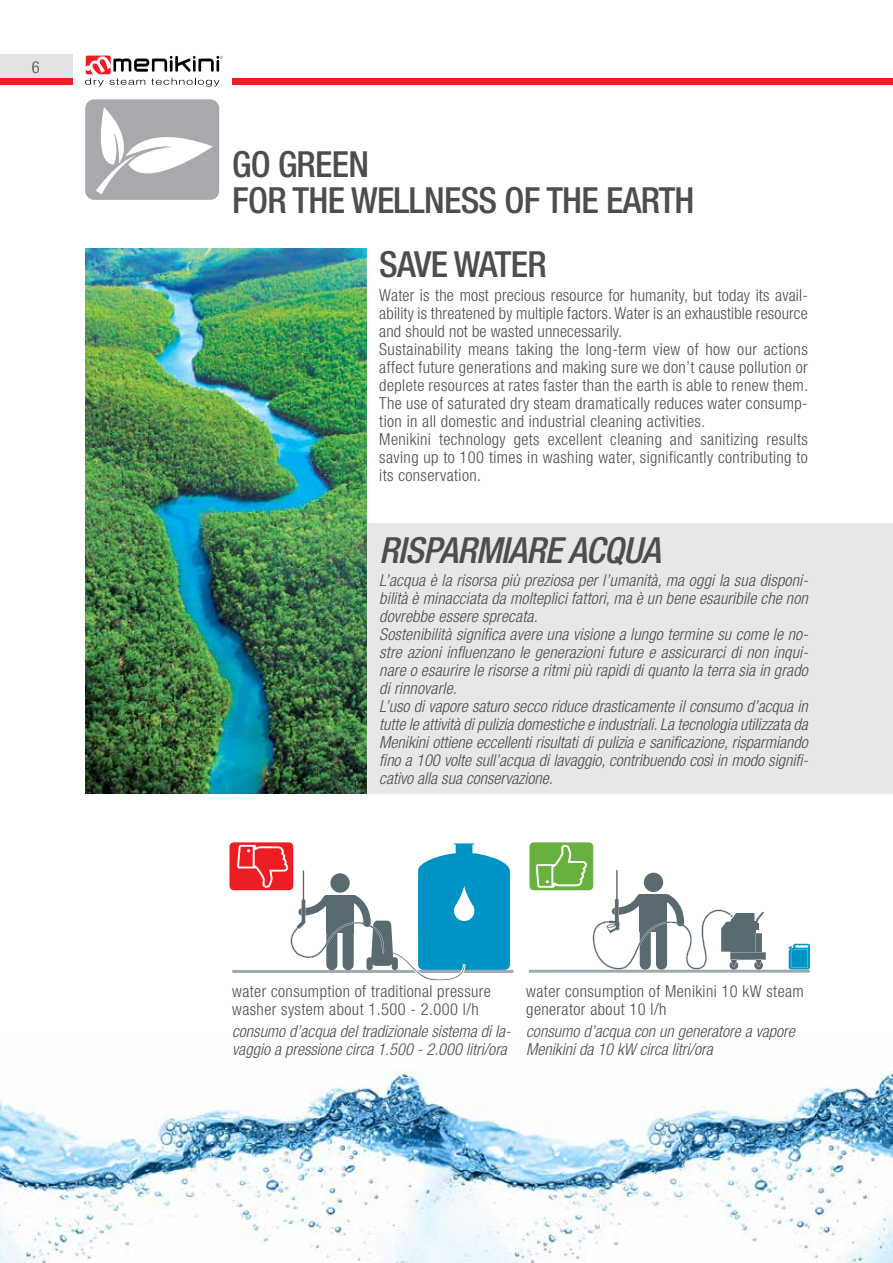
<style>
.page{position:relative;width:893px;height:1263px;background:#fff}
.page>*{position:absolute;margin:0;border:0;box-sizing:border-box;transform-origin:0 0}
.t1{font:500 condensed 36px/36px "Helvetica Neue";letter-spacing:-.02em;color:#4d4d4f}
.t2{font:italic 500 condensed 36px "Helvetica Neue";letter-spacing:-.02em;color:#4d4d4f}
.t3{font:italic 300 condensed 16.5px/18px "Helvetica Neue";color:#4d4d4f}
.t4{font:300 condensed 16.5px/18px "Helvetica Neue";letter-spacing:.025em;color:#4d4d4f}
</style>
<div class="page">
<div style="left:162px;top:523px;width:731px;height:270px;background:#e6e7e8"></div>
<div style="left:232px;top:78px;width:661px;height:7px;background:#ed1d24"></div>
<img style="left:0;top:1070px;width:892px;height:193px">
<img style="left:85px;top:249px;width:282px;height:544px">
<hr style="left:232px;top:970px;width:281px;height:3px;background:#9faab0">
<div style="left:229px;top:842px;width:64px;height:48px;background:#ed1d24;border-radius:4px"></div>
<svg style="left:237px;top:843px;width:273px;height:138px"></svg>
<hr style="left:529px;top:970px;width:281px;height:3px;background:#9faab0">
<div style="left:644px;top:873px;width:19px;height:19px;background:#596a71;border-radius:50%"></div>
<hr style="left:616px;top:870px;width:2px;height:33px;background:#596a71">
<svg style="left:788px;top:944px;width:22px;height:25px"></svg>
<svg style="left:592px;top:894px;width:174px;height:76px"></svg>
<div style="left:529px;top:842px;width:64px;height:48px;background:#69b13f;border-radius:4px"></div>
<svg style="left:536px;top:845px;width:51px;height:43px"></svg>
<div style="left:85px;top:99px;width:134px;height:101px;background:#a7a9ac;border-radius:9px"></div>
<svg style="left:96px;top:107px;width:117px;height:87px"></svg>
<div style="left:0;top:55px;width:72px;height:30px;background:#e2e3e4"></div>
<div style="left:0;top:78px;width:72px;height:7px;background:#ed1d24"></div>
<svg style="left:85px;top:55px;width:138px;height:32px"></svg>
<img style="left:892px;top:1070px;width:1px;height:193px">
<p class="t4" style="left:32px;top:58px;width:9px">6</p>
<h1 class="t1" style="left:232px;top:145px;width:464px">GO GREEN<br>FOR THE WELLNESS OF THE EARTH</h1>
<h1 class="t1" style="left:379px;top:246px;width:169px">SAVE WATER</h1>
<p class="t4" style="left:379px;top:286px;width:430px">Water is the most precious resource for humanity, but today its avail&shy;ability is threatened by multiple factors. Water is an exhaustible resource and should not be wasted unnecessarily.<br>Sustainability means taking the long-term view of how our actions affect future generations and making sure we don’t cause pollution or deplete resources at rates faster than the earth is able to renew them.<br>The use of saturated dry steam dramatically reduces water consump&shy;tion in all domestic and industrial cleaning activities.<br>Menikini technology gets excellent cleaning and sanitizing results saving up to 100 times in washing water, significantly contributing to its conservation.</p>
<h1 class="t2" style="left:379px;top:529px;width:283px">RISPARMIARE ACQUA</h1>
<p class="t3" style="left:379px;top:571px;width:430px">L’acqua è la risorsa più preziosa per l’umanità, ma oggi la sua disponi&shy;bilità è minacciata da molteplici fattori, ma è un bene esauribile che non dovrebbe essere sprecata.<br>Sostenibilità significa avere una visione a lungo termine su come le no&shy;stre azioni influenzano le generazioni future e assicurarci di non inqui&shy;nare o esaurire le risorse a ritmi più rapidi di quanto la terra sia in grado di rinnovarle.<br>L’uso di vapore saturo secco riduce drasticamente il consumo d’acqua in tutte le attività di pulizia domestiche e industriali. La tecnologia utilizzata da Menikini ottiene eccellenti risultati di pulizia e sanificazione, risparmiando fino a 100 volte sull’acqua di lavaggio, contribuendo così in modo signifi&shy;cativo alla sua conservazione.</p>
<p class="t4" style="left:232px;top:982px;width:260px">water consumption of traditional pressure washer system about 1.500 - 2.000 l/h</p>
<p class="t3" style="left:232px;top:1022px;width:280px">consumo d’acqua del tradizionale sistema di la&shy;vaggio a pressione circa 1.500 - 2.000 litri/ora</p>
<p class="t4" style="left:526px;top:982px;width:279px">water consumption of Menikini 10 kW steam generator about 10 l/h</p>
<p class="t3" style="left:526px;top:1022px;width:270px">consumo d’acqua con un generatore a vapore<br>Menikini da 10 kW circa litri/ora</p>
</div>
